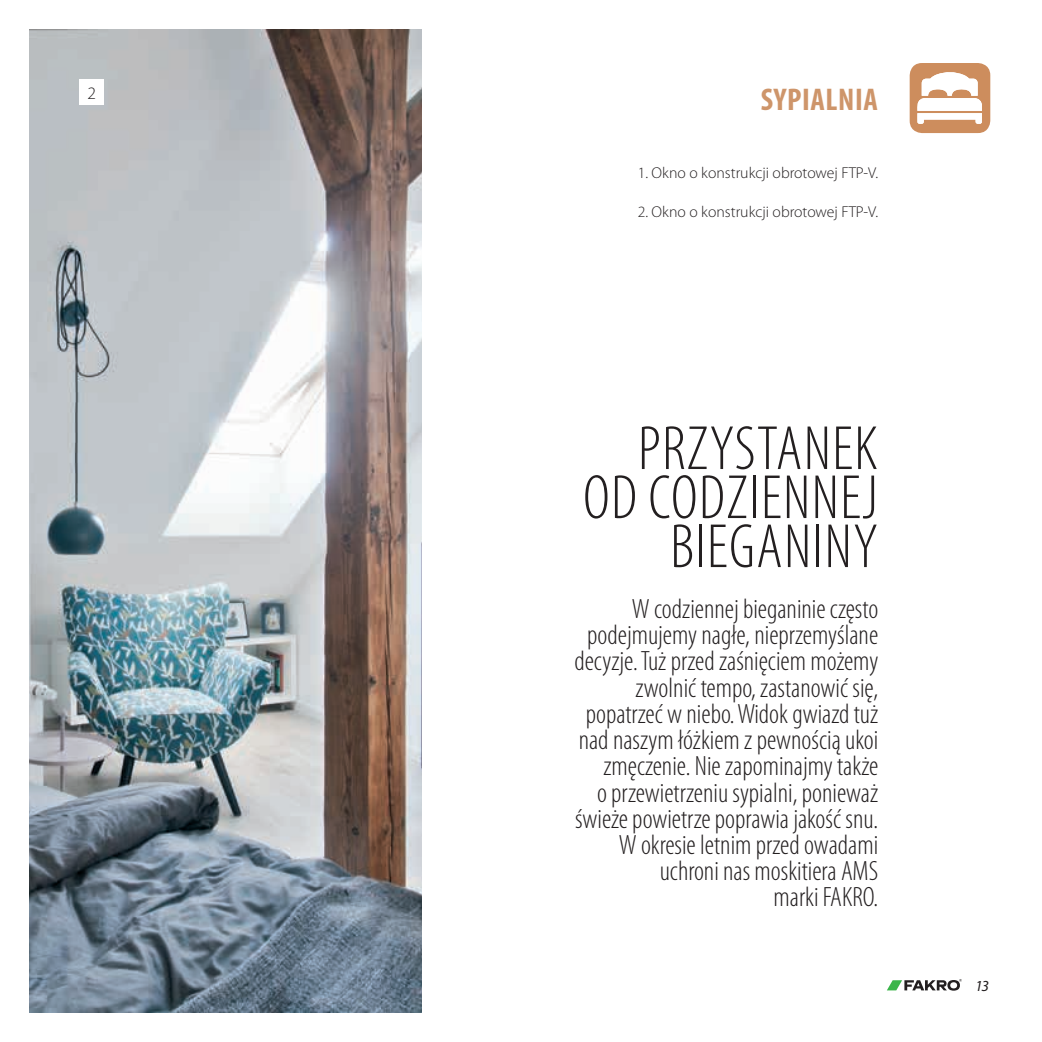
<style>
.page{position:relative;width:1042px;height:1042px;background:#fff}
.page>*{position:absolute;margin:0;border:0;box-sizing:border-box;transform-origin:0 0}
.t1{font:300 condensed 63px/49px "Myriad Pro";letter-spacing:.02em;color:#231f20;text-align:right}
.t2{font:700 condensed 31.5px "Myriad Pro";letter-spacing:.02em;color:#ce956a}
.t3{font:300 condensed 28px/26.2px "Myriad Pro";color:#231f20;text-align:right}
.t4{font:300 17.5px "Myriad Pro";color:#231f20}
.t5{font:300 15.75px "Myriad Pro";color:#231f20}
.t6{font:italic 15.4px "Myriad Pro";color:#231f20}
</style>
<div class="page">
<svg style="left:887px;top:979px;width:75px;height:11px"></svg>
<div style="left:909px;top:63px;width:81px;height:70px;background:#cd8d5d;border-radius:12px"></div>
<svg style="left:917px;top:72px;width:65px;height:52px"></svg>
<img style="left:30px;top:30px;width:392px;height:982px">
<div style="left:79px;top:79px;width:25px;height:26px;background:#fff"></div>
<p class="t4" style="left:88px;top:83px;width:10px">2</p>
<p class="t2" style="left:761px;top:80px;width:119px">SYPIALNIA</p>
<p class="t5" style="left:638px;top:164px;width:242px">1. Okno o konstrukcji obrotowej FTP-V.</p>
<p class="t5" style="left:638px;top:203px;width:242px">2. Okno o konstrukcji obrotowej FTP-V.</p>
<h1 class="t1" style="left:583px;top:425px;width:296px">PRZYSTANEK<br>OD CODZIENNEJ<br>BIEGANINY</h1>
<p class="t3" style="left:574px;top:596px;width:305px">W codziennej bieganinie często podejmujemy nagłe, nieprzemyślane decyzje. Tuż przed zaśnięciem możemy zwolnić tempo, zastanowić się, popatrzeć w niebo. Widok gwiazd tuż nad naszym łóżkiem z pewnością ukoi zmęczenie. Nie zapominajmy także<br>o przewietrzeniu sypialni, ponieważ świeże powietrze poprawia jakość snu.<br>W okresie letnim przed owadami uchroni nas moskitiera AMS<br>marki FAKRO.</p>
<p class="t6" style="left:975px;top:976px;width:15px">13</p>
</div>
